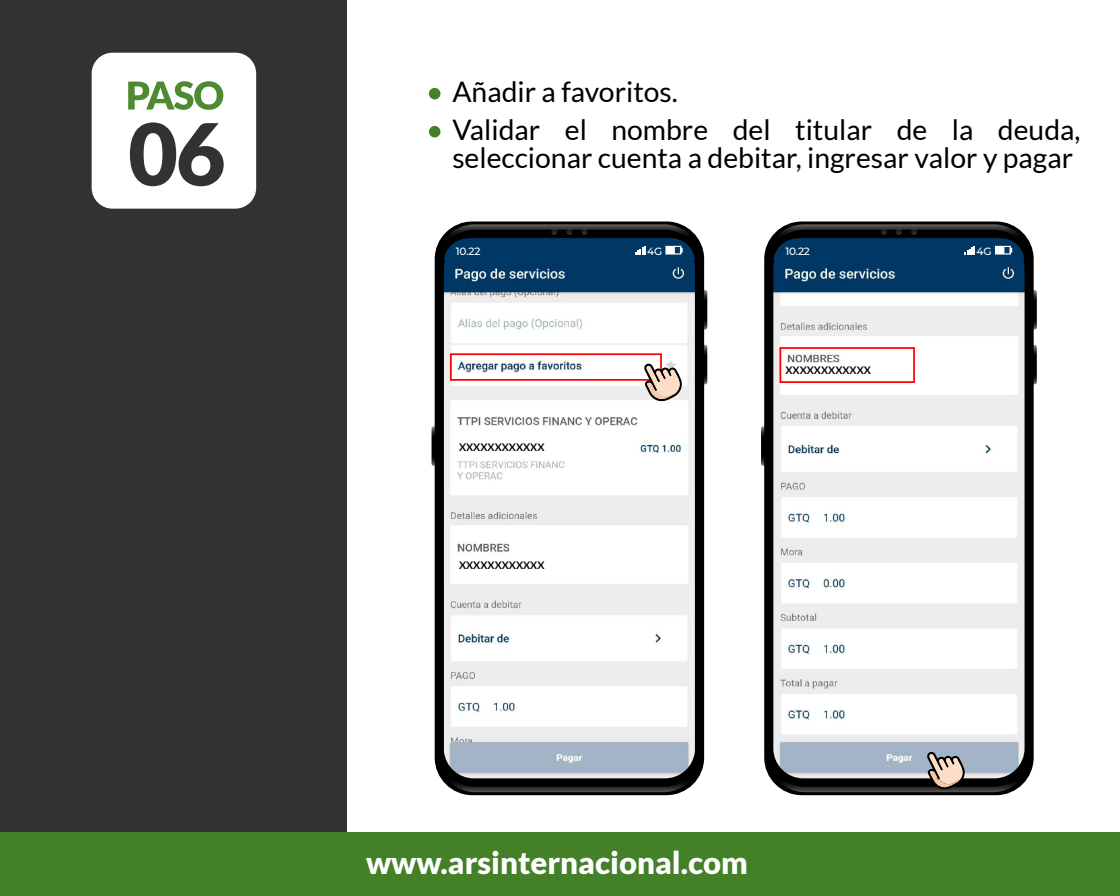
<style>
.page{position:relative;width:1120px;height:896px;background:#fff}
.page>*{position:absolute;margin:0;border:0;box-sizing:border-box;transform-origin:0 0}
.t1{font:900 85.66px "Lato";color:#323232}
.t2{font:900 31.06px "Lato";color:#fff}
.t3{font:28.26px/38.1px "Lato";color:#000}
.t4{font:500 10.59px "Montserrat";letter-spacing:-.02em;color:#fff}
.t5{font:700 10.5px "Lato";color:#000}
</style>
<div class="page">
<div style="left:0;top:0;width:348px;height:896px;background:#323232"></div>
<div style="left:0;top:832px;width:1120px;height:64px;background:#438028"></div>
<div style="left:429px;top:88px;width:11px;height:11px;background:#438028;border-radius:50%"></div>
<div style="left:429px;top:126px;width:11px;height:11px;background:#438028;border-radius:50%"></div>
<div style="left:92px;top:53px;width:164px;height:156px;background:#fff;border-radius:21px"></div>
<svg style="left:128px;top:81px;width:95px;height:29px"></svg>
<svg style="left:704px;top:290px;width:3px;height:40px"></svg>
<svg style="left:432px;top:426px;width:3px;height:40px"></svg>
<svg style="left:704px;top:345px;width:3px;height:39px"></svg>
<div style="left:435px;top:221px;width:269px;height:574px;background:#000;border-radius:38px"></div>
<svg style="left:438px;top:749px;width:263px;height:43px"></svg>
<img style="left:444px;top:267px;width:251px;height:511px">
<svg style="left:437px;top:224px;width:265px;height:43px"></svg>
<svg style="left:1034px;top:290px;width:3px;height:40px"></svg>
<svg style="left:761px;top:426px;width:3px;height:40px"></svg>
<svg style="left:1034px;top:345px;width:3px;height:39px"></svg>
<div style="left:764px;top:221px;width:270px;height:574px;background:#000;border-radius:38px"></div>
<img style="left:773px;top:267px;width:252px;height:482px">
<svg style="left:767px;top:224px;width:264px;height:43px"></svg>
<div style="left:450px;top:353px;width:212px;height:28px;border:2px solid #f00"></div>
<svg style="left:644px;top:363px;width:39px;height:40px;background:#c5b3a9"></svg>
<div style="left:779px;top:347px;width:136px;height:36px;border:2px solid #f00"></div>
<svg style="left:767px;top:749px;width:264px;height:43px"></svg>
<div style="left:456px;top:440px;width:79px;height:14px;background:#fff"></div>
<div style="left:453px;top:554px;width:130px;height:15px;background:#fff"></div>
<div style="left:785px;top:364px;width:124px;height:15px;background:#fff"></div>
<h1 class="t1" style="left:128px;top:104px;width:99px">06</h1>
<p class="t3" style="left:452px;top:73px;width:630px">Añadir a favoritos.<br>Validar el nombre del titular de la deuda,</p>
<p class="t3" style="left:452px;top:138px;width:622px">seleccionar cuenta a debitar, ingresar valor y pagar</p>
<p class="t4" style="left:456px;top:244px;width:26px">10.22</p>
<p class="t4" style="left:647px;top:244px;width:17px">4G</p>
<p class="t4" style="left:785px;top:244px;width:26px">10.22</p>
<p class="t4" style="left:977px;top:244px;width:17px">4G</p>
<p class="t5" style="left:459px;top:441px;width:87px">XXXXXXXXXXXX</p>
<p class="t5" style="left:459px;top:559px;width:87px">XXXXXXXXXXXX</p>
<p class="t5" style="left:785px;top:364px;width:87px">XXXXXXXXXXXX</p>
<p class="t2" style="left:366px;top:844px;width:383px">www.arsinternacional.com</p>
</div>
